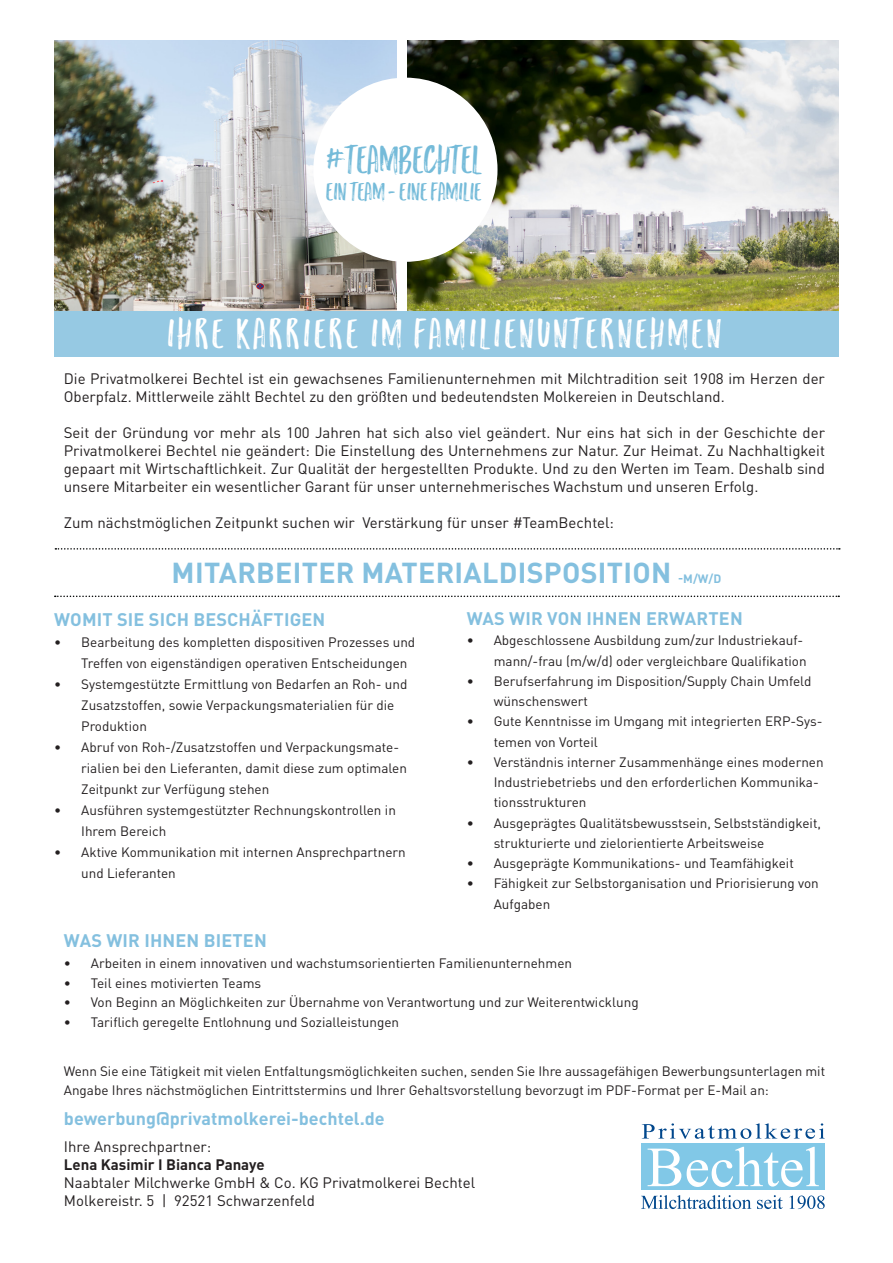
<style>
.page{position:relative;width:893px;height:1263px;background:#fff}
.page>*{position:absolute;margin:0;border:0;box-sizing:border-box;transform-origin:0 0}
.t1{font:42px "Hello Sunshine Marker";letter-spacing:.075em;color:#fff}
.t2{font:39px "Hello Sunshine Marker";color:#75bbd9}
.t3{font:700 28.5px "DIN Pro";letter-spacing:.01em;color:#84c0df}
.t4{font:25.5px "Hello Sunshine Marker";color:#75bbd9}
.t5{font:700 18px "DIN Pro";letter-spacing:.01em;color:#84c0df}
.t6{font:15px/18px "DIN Pro";color:#231f20}
.t7{font:700 15px "DIN Pro";color:#231f20}
.t8{font:13.5px/21px "DIN Pro";color:#231f20}
.t9{font:700 12px "DIN Pro";color:#84c0df}
</style>
<div class="page">
<div style="left:642px;top:1144px;width:183px;height:46px;background:#81c8e7"></div>
<svg style="left:648px;top:1148px;width:33px;height:38px"></svg>
<svg style="left:687px;top:1147px;width:132px;height:40px"></svg>
<svg style="left:642px;top:1123px;width:183px;height:16px"></svg>
<svg style="left:641px;top:1195px;width:110px;height:14px"></svg>
<svg style="left:757px;top:1195px;width:26px;height:14px"></svg>
<svg style="left:789px;top:1195px;width:36px;height:14px"></svg>
<svg style="left:55px;top:548px;width:785px;height:2px"></svg>
<svg style="left:55px;top:595px;width:784px;height:2px"></svg>
<div style="left:54px;top:311px;width:785px;height:45px;background:#96c9e3"></div>
<img style="left:54px;top:40px;width:342px;height:271px">
<img style="left:408px;top:40px;width:431px;height:271px">
<div style="left:313px;top:78px;width:184px;height:184px;background:#fff;border-radius:50%"></div>
<p class="t2" style="left:326px;top:137px;width:158px">#TEAMBECHTEL</p>
<p class="t4" style="left:326px;top:177px;width:157px">EIN TEAM - EINE FAMILIE</p>
<p class="t1" style="left:167px;top:309px;width:556px">IHRE KARRIERE IM FAMILIENUNTERNEHMEN</p>
<p class="t6" style="left:64px;top:369px;width:763px">Die Privatmolkerei Bechtel ist ein gewachsenes Familienunternehmen mit Milchtradition seit 1908 im Herzen der<br>Oberpfalz. Mittlerweile zählt Bechtel zu den größten und bedeutendsten Molkereien in Deutschland.</p>
<p class="t6" style="left:64px;top:423px;width:763px;text-align:justify">Seit der Gründung vor mehr als 100 Jahren hat sich also viel geändert. Nur eins hat sich in der Geschichte der Privatmolkerei Bechtel nie geändert: Die Einstellung des Unternehmens zur Natur. Zur Heimat. Zu Nachhaltigkeit gepaart mit Wirtschaftlichkeit. Zur Qualität der hergestellten Produkte. Und zu den Werten im Team. Deshalb sind unsere Mitarbeiter ein wesentlicher Garant für unser unternehmerisches Wachstum und unseren Erfolg.</p>
<p class="t6" style="left:64px;top:513px;width:552px">Zum nächstmöglichen Zeitpunkt suchen wir Verstärkung für unser #TeamBechtel:</p>
<p class="t3" style="left:172px;top:554px;width:501px">MITARBEITER MATERIALDISPOSITION</p>
<p class="t9" style="left:678px;top:571px;width:45px">(M/W/D</p>
<p class="t5" style="left:54px;top:608px;width:272px">WOMIT SIE SICH BESCHÄFTIGEN</p>
<p class="t8" style="left:81px;top:631px;width:336px;text-indent:-27px">• Bearbeitung des kompletten dispositiven Prozesses und<br>Treffen von eigenständigen operativen Entscheidungen</p>
<p class="t8" style="left:81px;top:673px;width:328px;text-indent:-27px">• Systemgestützte Ermittlung von Bedarfen an Roh- und<br>Zusatzstoffen, sowie Verpackungsmaterialien für die<br>Produktion</p>
<p class="t8" style="left:81px;top:736px;width:327px;text-indent:-27px">• Abruf von Roh-/Zusatzstoffen und Verpackungsmate&shy;rialien bei den Lieferanten, damit diese zum optimalen<br>Zeitpunkt zur Verfügung stehen</p>
<p class="t8" style="left:81px;top:799px;width:316px;text-indent:-27px">• Ausführen systemgestützter Rechnungskontrollen in<br>Ihrem Bereich</p>
<p class="t8" style="left:81px;top:841px;width:326px;text-indent:-27px">• Aktive Kommunikation mit internen Ansprechpartnern und Lieferanten</p>
<p class="t5" style="left:467px;top:607px;width:278px">WAS WIR VON IHNEN ERWARTEN</p>
<p class="t8" style="left:467px;top:630px;width:341px;line-height:20.2px;text-align:right">• Abgeschlossene Ausbildung zum/zur Industriekauf&shy;mann/-frau (m/w/d) oder vergleichbare Qualifikation</p>
<p class="t8" style="left:494px;top:670px;width:319px;line-height:20.2px;text-indent:-27px">• Berufserfahrung im Disposition/Supply Chain Umfeld wünschenswert</p>
<p class="t8" style="left:494px;top:711px;width:331px;line-height:20.2px;text-indent:-27px">• Gute Kenntnisse im Umgang mit integrierten ERP-Sys&shy;temen von Vorteil</p>
<p class="t8" style="left:494px;top:751px;width:331px;line-height:20.2px;text-indent:-27px">• Verständnis interner Zusammenhänge eines modernen<br>Industriebetriebs und den erforderlichen Kommunika&shy;tionsstrukturen</p>
<p class="t8" style="left:494px;top:812px;width:329px;line-height:20.2px;text-indent:-27px">• Ausgeprägtes Qualitätsbewusstsein, Selbstständigkeit, strukturierte und zielorientierte Arbeitsweise</p>
<p class="t8" style="left:467px;top:852px;width:329px">• Ausgeprägte Kommunikations- und Teamfähigkeit</p>
<p class="t8" style="left:494px;top:872px;width:327px;text-indent:-27px">• Fähigkeit zur Selbstorganisation und Priorisierung von<br>Aufgaben</p>
<p class="t5" style="left:64px;top:929px;width:204px">WAS WIR IHNEN BIETEN</p>
<p class="t8" style="left:64px;top:952px;width:510px">• Arbeiten in einem innovativen und wachstumsorientierten Familienunternehmen</p>
<p class="t8" style="left:64px;top:972px;width:199px">• Teil eines motivierten Teams</p>
<p class="t8" style="left:64px;top:991px;width:576px">• Von Beginn an Möglichkeiten zur Übernahme von Verantwortung und zur Weiterentwicklung</p>
<p class="t8" style="left:64px;top:1011px;width:337px">• Tariflich geregelte Entlohnung und Sozialleistungen</p>
<p class="t8" style="left:64px;top:1061px;width:763px;line-height:18.9px">Wenn Sie eine Tätigkeit mit vielen Entfaltungsmöglichkeiten suchen, senden Sie Ihre aussagefähigen Bewerbungsunterlagen mit<br>Angabe Ihres nächstmöglichen Eintrittstermins und Ihrer Gehaltsvorstellung bevorzugt im PDF-Format per E-Mail an:</p>
<p class="t5" style="left:64px;top:1106px;width:322px">bewerbung@privatmolkerei-bechtel.de</p>
<p class="t6" style="left:64px;top:1137px;width:149px">Ihre Ansprechpartner:</p>
<p class="t7" style="left:64px;top:1155px;width:202px">Lena Kasimir I Bianca Panaye</p>
<p class="t6" style="left:64px;top:1173px;width:413px">Naabtaler Milchwerke GmbH &amp; Co. KG Privatmolkerei Bechtel</p>
<p class="t6" style="left:64px;top:1191px;width:252px">Molkereistr. 5 | 92521 Schwarzenfeld</p>
</div>
